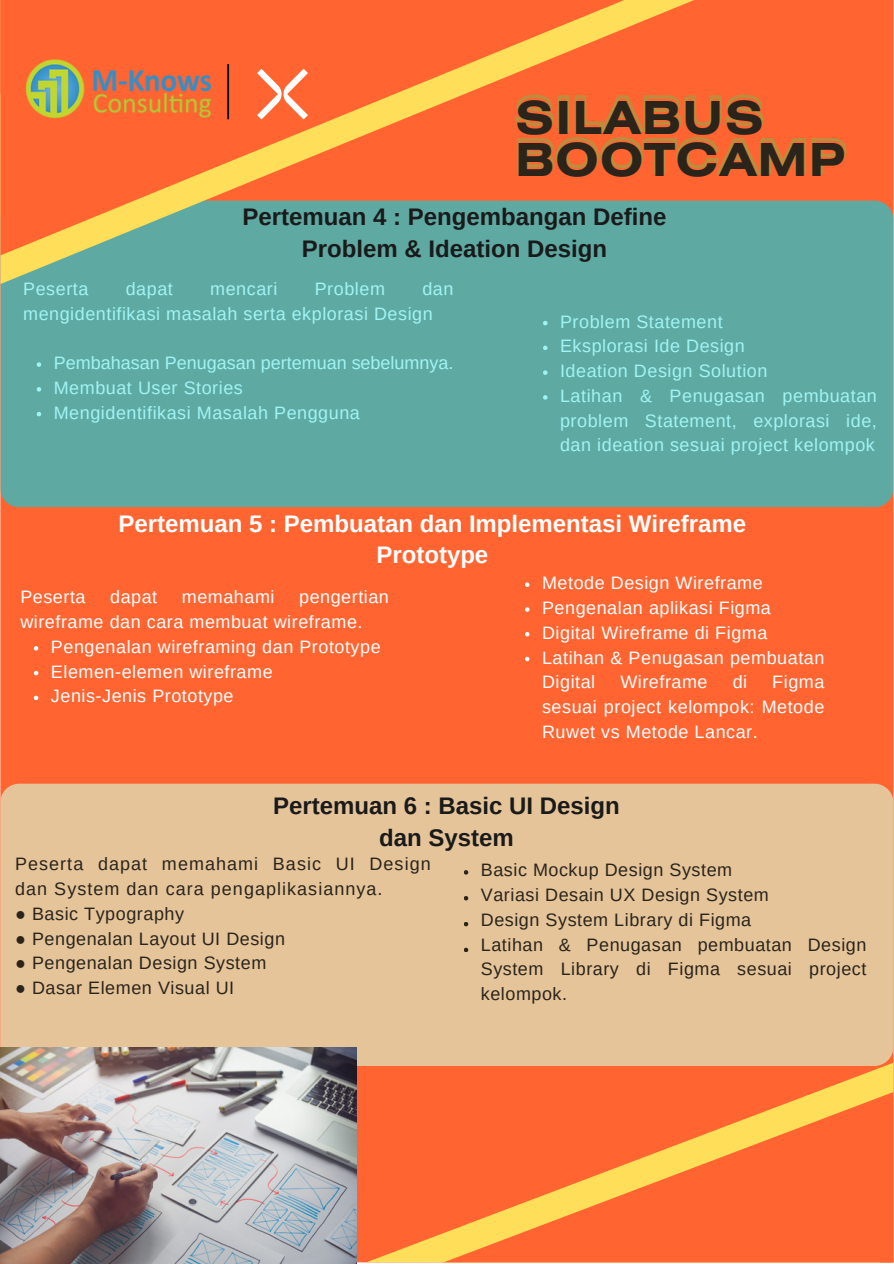
<style>
.page{position:relative;width:894px;height:1264px;background:#fff}
.page>*{position:absolute;margin:0;border:0;box-sizing:border-box;transform-origin:0 0}
.t1{font:700 45.45px/41.7px "Helios Ext";letter-spacing:.025em;color:#2a241b}
.t2{font:700 24px/31.5px "Arimo";color:#1a1a1a;text-align:center}
.t3{font:700 24px/31.5px "Arimo";color:#fff;text-align:center}
.t4{font:18px/24.8px "Arimo";letter-spacing:.03em;color:#fff}
.t5{font:18px/24.8px "Arimo";letter-spacing:.03em;color:#a0f4f4}
.t6{font:18px/24.8px "Arimo";letter-spacing:.03em;color:#2a241b;text-align:justify}
.t7{font:18px/24.8px "Arimo";letter-spacing:.06em;color:#2a241b}
.t8{font:18px "Arimo";color:#a0f4f4}
</style>
<div class="page">
<div style="left:0;top:0;width:893px;height:1262px;background:#ff6431"></div>
<div style="left:0;top:201px;width:893px;height:306px;background:#5fa9a3"></div>
<svg style="left:0;top:0;width:737px;height:369px"></svg>
<svg style="left:0;top:0;width:353px;height:203px"></svg>
<div style="left:0;top:783px;width:893px;height:282px;background:#e5c49a"></div>
<svg style="left:357px;top:1051px;width:536px;height:212px"></svg>
<svg style="left:543px;top:1144px;width:350px;height:119px"></svg>
<hr style="left:227px;top:64px;width:2px;height:55px;background:#000">
<svg style="left:257px;top:69px;width:51px;height:50px"></svg>
<img style="left:20px;top:0;width:195px;height:185px">
<img style="left:0;top:1047px;width:357px;height:216px">
<svg style="left:464px;top:870px;width:4px;height:4px"></svg>
<svg style="left:464px;top:896px;width:4px;height:4px"></svg>
<svg style="left:464px;top:922px;width:4px;height:4px"></svg>
<svg style="left:464px;top:947px;width:4px;height:5px"></svg>
<svg style="left:514px;top:92px;width:333px;height:91px"></svg>
<div style="left:5px;top:321px;width:268px;height:164px;background:#5fa9a3"></div>
<div style="left:468px;top:234px;width:268px;height:268px;background:#5fa9a3"></div>
<svg style="left:34px;top:646px;width:4px;height:5px"></svg>
<svg style="left:34px;top:671px;width:4px;height:5px"></svg>
<svg style="left:34px;top:695px;width:4px;height:6px"></svg>
<svg style="left:37px;top:362px;width:4px;height:5px"></svg>
<svg style="left:37px;top:387px;width:4px;height:4px"></svg>
<svg style="left:37px;top:412px;width:4px;height:5px"></svg>
<svg style="left:525px;top:582px;width:4px;height:5px"></svg>
<svg style="left:525px;top:607px;width:4px;height:4px"></svg>
<svg style="left:525px;top:632px;width:4px;height:4px"></svg>
<svg style="left:525px;top:656px;width:4px;height:5px"></svg>
<svg style="left:543px;top:321px;width:4px;height:4px"></svg>
<svg style="left:543px;top:345px;width:4px;height:5px"></svg>
<svg style="left:543px;top:370px;width:4px;height:5px"></svg>
<svg style="left:543px;top:395px;width:4px;height:4px"></svg>
<p class="t1" style="left:515px;top:101px;width:332px">SILABUS<br>BOOTCAMP</p>
<p class="t2" style="left:242px;top:201px;width:425px">Pertemuan 4 : Pengembangan Define<br>Problem &amp; Ideation Design</p>
<p class="t5" style="left:23px;top:276px;width:431px;text-indent:399px">dan mengidentifikasi masalah serta ekplorasi Design</p>
<p class="t8" style="left:54px;top:353px;width:401px">Pembahasan Penugasan pertemuan sebelumnya.</p>
<h2 class="t5" style="left:54px;top:375px;width:190px">Membuat User Stories</h2>
<p class="t5" style="left:54px;top:400px;width:307px">Mengidentifikasi Masalah Pengguna</p>
<p class="t5" style="left:23px;top:276px;width:67px">Peserta</p>
<p class="t5" style="left:126px;top:276px;width:49px">dapat</p>
<p class="t5" style="left:210px;top:276px;width:69px">mencari</p>
<p class="t5" style="left:315px;top:276px;width:72px">Problem</p>
<p class="t5" style="left:560px;top:309px;width:164px">Problem Statement</p>
<p class="t5" style="left:560px;top:334px;width:186px">Eksplorasi Ide Design</p>
<p class="t5" style="left:560px;top:358px;width:209px">Ideation Design Solution</p>
<p class="t5" style="left:560px;top:383px;width:318px;text-align:justify">Latihan &amp; Penugasan pembuatan problem Statement, explorasi ide, dan ideation sesuai project kelompok</p>
<p class="t3" style="left:118px;top:508px;width:629px">Pertemuan 5 : Pembuatan dan Implementasi Wireframe<br>Prototype</p>
<p class="t4" style="left:20px;top:584px;width:370px;text-indent:279px">pengertian wireframe dan cara membuat wireframe.</p>
<h1 class="t4" style="left:51px;top:634px;width:331px">Pengenalan wireframing dan Prototype</h1>
<h2 class="t4" style="left:51px;top:659px;width:223px">Elemen-elemen wireframe</h2>
<p class="t4" style="left:51px;top:683px;width:184px">Jenis-Jenis Prototype</p>
<p class="t4" style="left:20px;top:584px;width:67px">Peserta</p>
<p class="t4" style="left:110px;top:584px;width:49px">dapat</p>
<p class="t4" style="left:182px;top:584px;width:94px">memahami</p>
<p class="t4" style="left:542px;top:570px;width:222px">Metode Design Wireframe</p>
<p class="t4" style="left:542px;top:595px;width:230px">Pengenalan aplikasi Figma</p>
<p class="t4" style="left:542px;top:620px;width:227px">Digital Wireframe di Figma</p>
<p class="t4" style="left:542px;top:645px;width:284px">Latihan &amp; Penugasan pembuatan<br>Digital</p>
<p class="t4" style="left:542px;top:669px;width:284px;text-align:justify;text-indent:230px">Figma sesuai project kelompok: Metode Ruwet vs Metode Lancar.</p>
<p class="t4" style="left:620px;top:669px;width:89px">Wireframe</p>
<p class="t4" style="left:732px;top:669px;width:16px">di</p>
<p class="t2" style="left:273px;top:790px;width:348px">Pertemuan 6 : Basic UI Design dan System</p>
<p class="t7" style="left:15px;top:851px;width:417px">Peserta dapat memahami Basic UI Design dan System dan cara pengaplikasiannya.</p>
<p class="t6" style="left:15px;top:901px;width:170px">● Basic Typography</p>
<p class="t6" style="left:15px;top:926px;width:271px">● Pengenalan Layout UI Design</p>
<p class="t6" style="left:15px;top:950px;width:253px">● Pengenalan Design System</p>
<p class="t6" style="left:15px;top:975px;width:220px">● Dasar Elemen Visual UI</p>
<p class="t6" style="left:480px;top:857px;width:253px">Basic Mockup Design System</p>
<p class="t6" style="left:480px;top:882px;width:289px">Variasi Desain UX Design System</p>
<p class="t6" style="left:480px;top:907px;width:272px">Design System Library di Figma</p>
<h2 class="t6" style="left:480px;top:932px;width:387px">Latihan &amp; Penugasan pembuatan Design System Library di Figma sesuai project kelompok.</h2>
</div>
